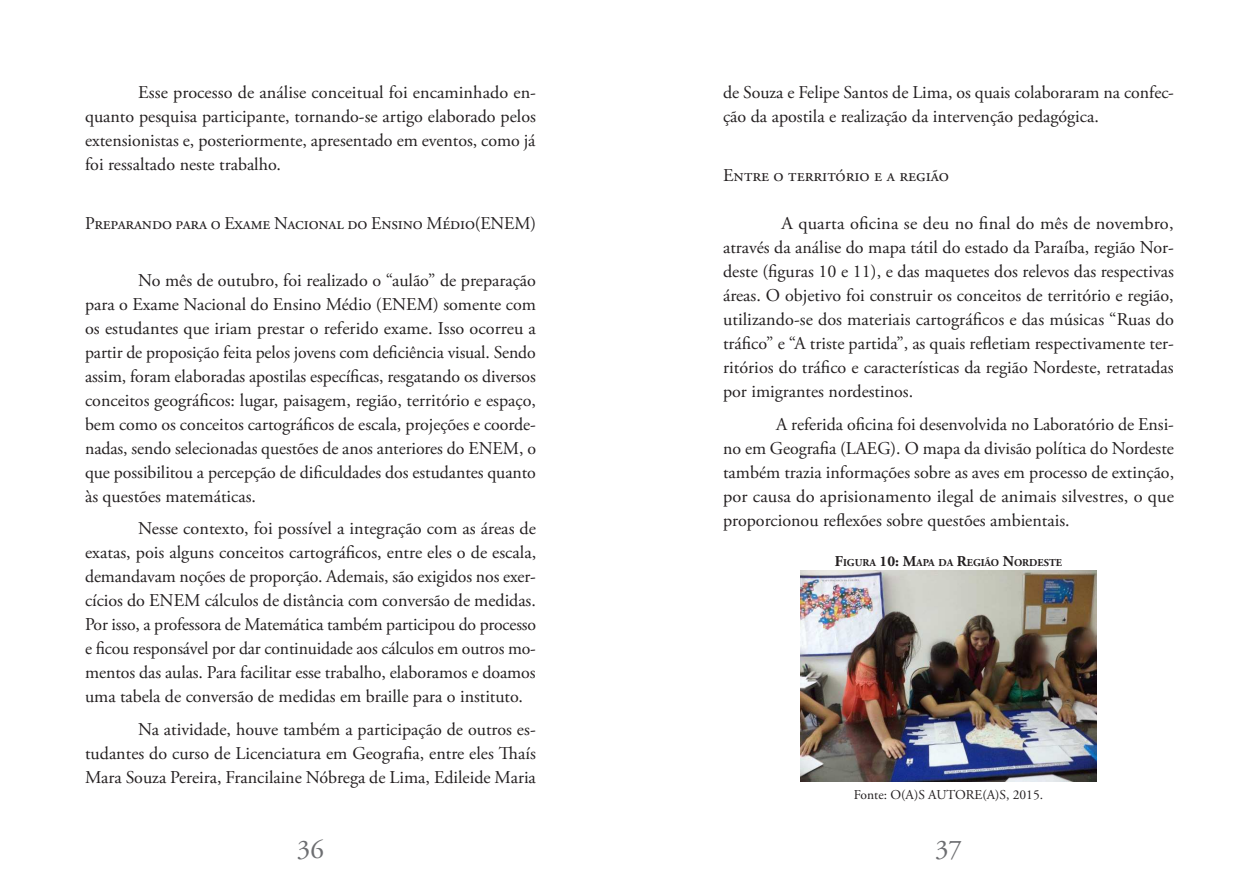
<style>
.page{position:relative;width:1259px;height:893px;background:#fff}
.page>*{position:absolute;margin:0;border:0;box-sizing:border-box;transform-origin:0 0}
.t1{font:27px "Adobe Garamond Pro";color:#6d6e71}
.t2{font:18px/24px "Adobe Garamond Pro";letter-spacing:-.01em;color:#231f20;text-align:justify}
.t3{font:13.5px "Adobe Garamond Pro";color:#231f20}
.t4{font:700 10.5px "Adobe Garamond Pro";color:#231f20}
.s1{font-size:15px}
</style>
<div class="page">
<img style="left:801px;top:571px;width:295px;height:210px">
<p class="t2" style="left:85px;top:81px;width:452px;text-indent:53px">Esse processo de análise conceitual foi encaminhado en&shy;quanto pesquisa participante, tornando-se artigo elaborado pelos extensionistas e, posteriormente, apresentado em eventos, como já foi ressaltado neste trabalho.</p>
<p class="t2" style="left:85px;top:212px;width:452px">Preparando para o Exame Nacional do Ensino Médio(ENEM)</p>
<p class="t2" style="left:85px;top:268px;width:452px;text-indent:53px">No mês de outubro, foi realizado o “aulão” de preparação para o Exame Nacional do Ensino Médio (ENEM) somente com os estudantes que iriam prestar o referido exame. Isso ocorreu a partir de proposição feita pelos jovens com deiciência visual. Sendo assim, foram elaboradas apostilas especíicas, resgatando os diversos conceitos geográicos: lugar, paisagem, região, território e espaço, bem como os conceitos cartográicos de escala, projeções e coorde&shy;nadas, sendo selecionadas questões de anos anteriores do ENEM, o que possibilitou a percepção de diiculdades dos estudantes quanto às questões matemáticas.</p>
<p class="t2" style="left:85px;top:517px;width:453px;text-indent:53px">Nesse contexto, foi possível a integração com as áreas de exatas, pois alguns conceitos cartográicos, entre eles o de escala, demandavam noções de proporção. Ademais, são exigidos nos exer&shy;cícios do ENEM cálculos de distância com conversão de medidas.<br>Por isso, a professora de Matemática também participou do processo e icou responsável por dar continuidade aos cálculos em outros mo&shy;mentos das aulas. Para facilitar esse trabalho, elaboramos e doamos uma tabela de conversão de medidas em braille para o instituto.</p>
<p class="t2" style="left:85px;top:717px;width:452px;text-indent:53px">Na atividade, houve também a participação de outros es&shy;tudantes do curso de Licenciatura em Geograia, entre eles haís Mara Souza Pereira, Francilaine Nóbrega de Lima, Edileide Maria</p>
<p class="t2" style="left:723px;top:81px;width:452px">de Souza e Felipe Santos de Lima, os quais colaboraram na confec&shy;ção da apostila e realização da intervenção pedagógica.</p>
<p class="t2" style="left:723px;top:164px;width:227px">Entre o território e a região</p>
<p class="t2" style="left:723px;top:212px;width:452px;text-indent:58px">A quarta oicina se deu no inal do mês de novembro, através da análise do mapa tátil do estado da Paraíba, região Nor&shy;deste (iguras 10 e 11), e das maquetes dos relevos das respectivas áreas. O objetivo foi construir os conceitos de território e região, utilizando-se dos materiais cartográicos e das músicas “Ruas do tráico” e “A triste partida”, as quais reletiam respectivamente ter&shy;ritórios do tráico e características da região Nordeste, retratadas por imigrantes nordestinos.</p>
<p class="t2" style="left:723px;top:412px;width:452px;text-indent:53px">A referida oicina foi desenvolvida no Laboratório de Ensi&shy;no em Geograia (LAEG). O mapa da divisão política do Nordeste também trazia informações sobre as aves em processo de extinção, por causa do aprisionamento ilegal de animais silvestres, o que proporcionou relexões sobre questões ambientais.</p>
<p class="t4" style="left:835px;top:556px;width:229px"><span class="s1">F</span>IGURA <span class="s1">10: M</span>APA DA <span class="s1">R</span>EGIÃO <span class="s1">N</span>ORDESTE</p>
<p class="t3" style="left:854px;top:787px;width:191px">Fonte: O(A)S AUTORE(A)S, 2015.</p>
<h1 class="t1" style="left:297px;top:835px;width:28px">36</h1>
<h1 class="t1" style="left:935px;top:835px;width:28px">37</h1>
</div>
